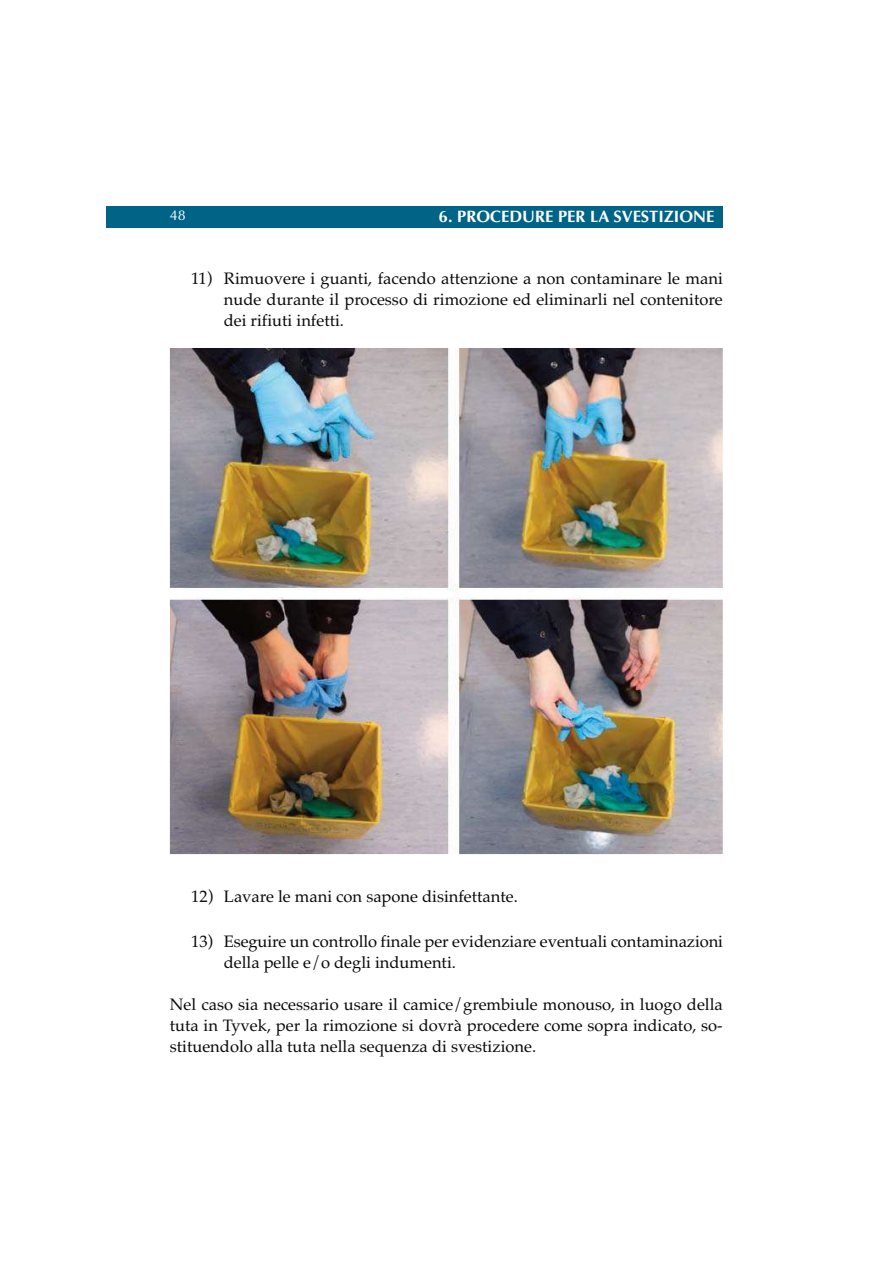
<style>
.page{position:relative;width:893px;height:1263px;background:#fff}
.page>*{position:absolute;margin:0;border:0;box-sizing:border-box;transform-origin:0 0}
.t1{font:16.5px/21px "Palatino";color:#0a0707;text-align:justify}
.t2{font:700 16.5px "Optima";color:#fff}
.t3{font:14.25px "Optima";color:#fff}
</style>
<div class="page">
<div style="left:106px;top:206px;width:617px;height:21px;background:#006486"></div>
<img style="left:170px;top:348px;width:553px;height:506px">
<p class="t3" style="left:170px;top:210px;width:17px">48</p>
<p class="t2" style="left:439px;top:210px;width:277px">6. PROCEDURE PER LA SVESTIZIONE</p>
<p class="t1" style="left:224px;top:269px;width:501px;text-indent:-33px">11) Rimuovere i guanti, facendo attenzione a non contaminare le mani nude durante il processo di rimozione ed eliminarli nel contenitore dei rifiuti infetti.</p>
<p class="t1" style="left:191px;top:887px;width:328px">12) Lavare le mani con sapone disinfettante.</p>
<p class="t1" style="left:224px;top:932px;width:501px;text-indent:-33px">13) Eseguire un controllo finale per evidenziare eventuali contaminazioni della pelle e/o degli indumenti.</p>
<p class="t1" style="left:170px;top:995px;width:554px">Nel caso sia necessario usare il camice/grembiule monouso, in luogo della tuta in Tyvek, per la rimozione si dovrà procedere come sopra indicato, so&shy;stituendolo alla tuta nella sequenza di svestizione.</p>
</div>
